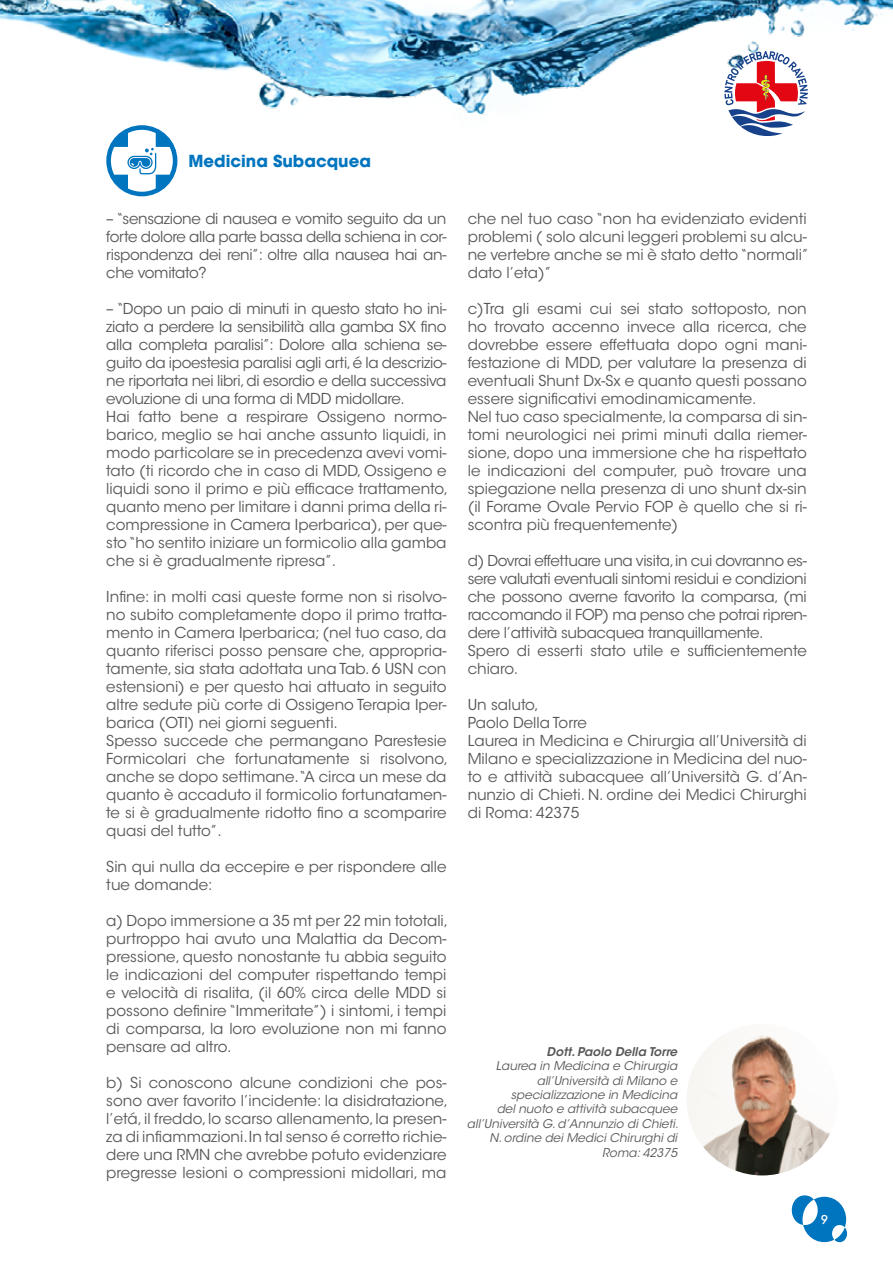
<style>
.page{position:relative;width:893px;height:1263px;background:#fff}
.page>*{position:absolute;margin:0;border:0;box-sizing:border-box;transform-origin:0 0}
.t1{font:700 16.5px "ITC Avant Garde Std";color:#0075bf}
.t2{font:15px/18px "ITC Avant Garde Std";color:#575756}
.t3{font:15px/18px "ITC Avant Garde Std";letter-spacing:-.02em;color:#575756}
.t4{font:italic 12px/14.4px "ITC Avant Garde Std";color:#575756;text-align:right}
.t5{font:italic 600 12px "ITC Avant Garde Std";color:#575756}
.t6{font:500 12px "Futura";color:#fff}
</style>
<div class="page">
<img style="left:0;top:0;width:893px;height:154px">
<svg style="left:724px;top:51px;width:84px;height:87px"></svg>
<svg style="left:792px;top:1195px;width:55px;height:47px"></svg>
<img style="left:682px;top:1019px;width:161px;height:161px;border-radius:80px">
<div style="left:677px;top:1015px;width:170px;height:169px;border:9px solid #fff;border-radius:50%"></div>
<svg style="left:106px;top:125px;width:71px;height:71px"></svg>
<p class="t1" style="left:188px;top:150px;width:184px">Medicina Subacquea</p>
<p class="t2" style="left:106px;top:209px;width:342px;text-align:justify">– “sensazione di nausea e vomito seguito da un forte dolore alla parte bassa della schiena in cor&shy;rispondenza dei reni”: oltre alla nausea hai an&shy;che vomitato?</p>
<p class="t2" style="left:106px;top:299px;width:343px">– “Dopo un paio di minuti in questo stato ho ini&shy;ziato a perdere la sensibilità alla gamba SX fino alla completa paralisi”: Dolore alla schiena se&shy;guito da ipoestesia paralisi agli arti, é la descrizio&shy;ne riportata nei libri, di esordio e della successiva evoluzione di una forma di MDD midollare.<br>Hai fatto bene a respirare Ossigeno normo&shy;barico, meglio se hai anche assunto liquidi, in modo particolare se in precedenza avevi vomi&shy;tato (ti ricordo che in caso di MDD, Ossigeno e liquidi sono il primo e più efficace trattamento, quanto meno per limitare i danni prima della ri&shy;compressione in Camera Iperbarica), per que&shy;sto “ho sentito iniziare un formicolio alla gamba che si è gradualmente ripresa”.</p>
<p class="t2" style="left:106px;top:587px;width:343px">Infine: in molti casi queste forme non si risolvo&shy;no subito completamente dopo il primo tratta&shy;mento in Camera Iperbarica; (nel tuo caso, da quanto riferisci posso pensare che, appropria&shy;tamente, sia stata adottata una Tab. 6 USN con estensioni) e per questo hai attuato in seguito altre sedute più corte di Ossigeno Terapia Iper&shy;barica (OTI) nei giorni seguenti.<br>Spesso succede che permangano Parestesie Formicolari che fortunatamente si risolvono, anche se dopo settimane.“A circa un mese da quanto è accaduto il formicolio fortunatamen&shy;te si è gradualmente ridotto fino a scomparire quasi del tutto”.</p>
<p class="t2" style="left:106px;top:857px;width:342px">Sin qui nulla da eccepire e per rispondere alle tue domande:</p>
<p class="t2" style="left:106px;top:911px;width:343px;text-align:justify">a) Dopo immersione a 35 mt per 22 min tototali, purtroppo hai avuto una Malattia da Decom&shy;pressione, questo nonostante tu abbia seguito le indicazioni del computer rispettando tempi e velocità di risalita, (il 60% circa delle MDD si possono definire “Immeritate”) i sintomi, i tempi di comparsa, la loro evoluzione non mi fanno pensare ad altro.</p>
<p class="t2" style="left:106px;top:1073px;width:343px;text-align:justify">b) Si conoscono alcune condizioni che pos&shy;sono aver favorito l’incidente: la disidratazione, l’etá, il freddo, lo scarso allenamento, la presen&shy;za di infiammazioni. In tal senso é corretto richie&shy;dere una RMN che avrebbe potuto evidenziare pregresse lesioni o compressioni midollari, ma</p>
<p class="t2" style="left:468px;top:209px;width:342px;text-align:justify">che nel tuo caso “non ha evidenziato evidenti problemi ( solo alcuni leggeri problemi su alcu&shy;ne vertebre anche se mi è stato detto “normali” dato l’eta)”</p>
<p class="t2" style="left:468px;top:299px;width:341px">c)Tra gli esami cui sei stato sottoposto, non ho trovato accenno invece alla ricerca, che dovrebbe essere effettuata dopo ogni mani&shy;festazione di MDD, per valutare la presenza di eventuali Shunt Dx-Sx e quanto questi possano essere significativi emodinamicamente.<br>Nel tuo caso specialmente, la comparsa di sin&shy;tomi neurologici nei primi minuti dalla riemer&shy;sione, dopo una immersione che ha rispettato le indicazioni del computer, può trovare una spiegazione nella presenza di uno shunt dx-sin (il Forame Ovale Pervio FOP è quello che si ri&shy;scontra più frequentemente)</p>
<p class="t3" style="left:468px;top:551px;width:341px">d) Dovrai effettuare una visita, in cui dovranno es&shy;sere valutati eventuali sintomi residui e condizioni che possono averne favorito la comparsa, (mi raccomando il FOP) ma penso che potrai ripren&shy;dere l’attività subacquea tranquillamente.<br>Spero di esserti stato utile e sufficientemente chiaro.</p>
<p class="t2" style="left:468px;top:695px;width:341px">Un saluto,<br>Paolo Della Torre<br>Laurea in Medicina e Chirurgia all’Università di Milano e specializzazione in Medicina del nuo&shy;to e attività subacquee all’Università G. d’An&shy;nunzio di Chieti. N. ordine dei Medici Chirurghi di Roma: 42375</p>
<p class="t5" style="left:547px;top:1044px;width:132px">Dott. Paolo Della Torre</p>
<p class="t4" style="left:467px;top:1059px;width:213px">Laurea in Medicina e Chirurgia all’Università di Milano e specializzazione in Medicina<br>del nuoto e attività subacquee all’Università G. d’Annunzio di Chieti.<br>N. ordine dei Medici Chirurghi di<br>Roma: 42375</p>
<p class="t6" style="left:821px;top:1211px;width:9px">9</p>
</div>
